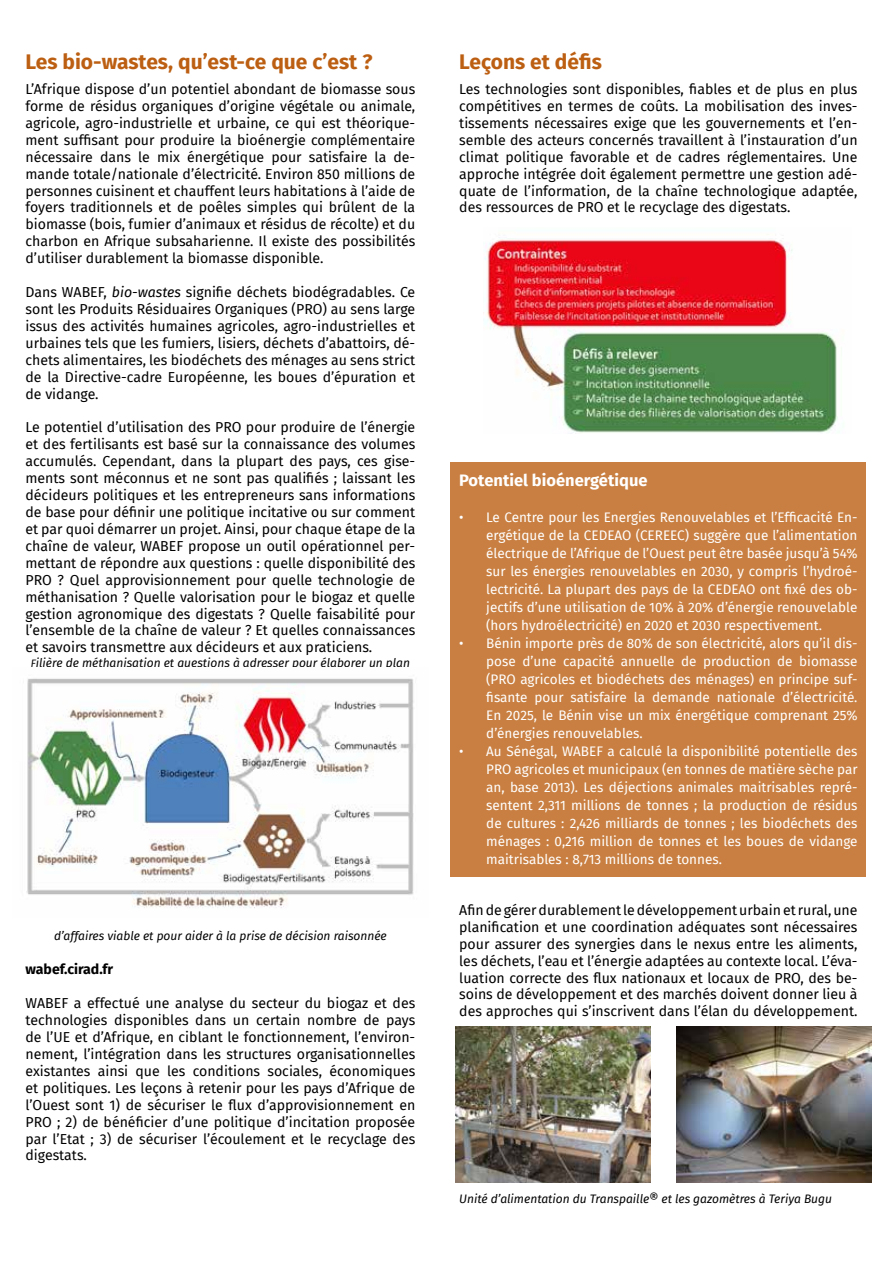
<style>
.page{position:relative;width:893px;height:1263px;background:#fff}
.page>*{position:absolute;margin:0;border:0;box-sizing:border-box;transform-origin:0 0}
.t1{font:700 21px "Fira Sans";color:#bc5f12}
.t2{font:700 16.5px "Fira Sans";color:#fff}
.t3{font:14.1px/17px "Fira Sans";color:#000;text-align:justify}
.t4{font:700 14.1px "Fira Sans";color:#000}
.t5{font:13.5px/18px "Fira Sans";color:#fff;text-align:justify}
.t6{font:italic 12px "Fira Sans";color:#000}
.s1{font-style:italic}
.s2{font-size:10.5px}
.s3{font-style:normal;font-size:14.1px}
</style>
<div class="page">
<div style="left:451px;top:462px;width:415px;height:54px;background:#c97f41"></div>
<div style="left:451px;top:501px;width:415px;height:141px;background:#c97f41"></div>
<div style="left:451px;top:627px;width:415px;height:123px;background:#c97f41"></div>
<div style="left:451px;top:735px;width:415px;height:141px;background:#c97f41"></div>
<img style="left:26px;top:678px;width:388px;height:230px">
<img style="left:483px;top:238px;width:355px;height:196px">
<img style="left:455px;top:1026px;width:196px;height:156px">
<img style="left:676px;top:1026px;width:196px;height:156px">
<h1 class="t1" style="left:26px;top:44px;width:348px">Les bio-wastes, qu’est-ce que c’est ?</h1>
<p class="t3" style="left:26px;top:80px;width:391px">L’Afrique dispose d’un potentiel abondant de biomasse sous forme de résidus organiques d’origine végétale ou animale, agricole, agro-industrielle et urbaine, ce qui est théorique&shy;ment suffisant pour produire la bioénergie complémentaire nécessaire dans le mix énergétique pour satisfaire la de&shy;mande totale/nationale d’électricité. Environ 850 millions de personnes cuisinent et chauffent leurs habitations à l’aide de foyers traditionnels et de poêles simples qui brûlent de la biomasse (bois, fumier d’animaux et résidus de récolte) et du charbon en Afrique subsaharienne. Il existe des possibilités d’utiliser durablement la biomasse disponible.</p>
<p class="t3" style="left:26px;top:283px;width:391px">Dans WABEF, <span class="s1">bio-wastes</span> signifie déchets biodégradables. Ce sont les Produits Résiduaires Organiques (PRO) au sens large issus des activités humaines agricoles, agro-industrielles et urbaines tels que les fumiers, lisiers, déchets d’abattoirs, dé&shy;chets alimentaires, les biodéchets des ménages au sens strict de la Directive-cadre Européenne, les boues d’épuration et de vidange.</p>
<p class="t3" style="left:26px;top:419px;width:391px">Le potentiel d’utilisation des PRO pour produire de l’énergie et des fertilisants est basé sur la connaissance des volumes accumulés. Cependant, dans la plupart des pays, ces gise&shy;ments sont méconnus et ne sont pas qualifiés ; laissant les décideurs politiques et les entrepreneurs sans informations de base pour définir une politique incitative ou sur comment et par quoi démarrer un projet. Ainsi, pour chaque étape de la chaîne de valeur, WABEF propose un outil opérationnel per&shy;mettant de répondre aux questions : quelle disponibilité des PRO ? Quel approvisionnement pour quelle technologie de méthanisation ? Quelle valorisation pour le biogaz et quelle gestion agronomique des digestats ? Quelle faisabilité pour l’ensemble de la chaîne de valeur ? Et quelles connaissances et savoirs transmettre aux décideurs et aux praticiens.</p>
<p class="t6" style="left:31px;top:654px;width:381px"><span class="s2">F</span>ilière de méthanisation et questions à adresser pour élaborer un plan</p>
<p class="t6" style="left:54px;top:927px;width:334px">d’affaires viable et pour aider à la prise de décision raisonnée</p>
<p class="t4" style="left:26px;top:957px;width:89px">wabef.cirad.fr</p>
<p class="t3" style="left:26px;top:994px;width:391px">WABEF a effectué une analyse du secteur du biogaz et des technologies disponibles dans un certain nombre de pays de l’UE et d’Afrique, en ciblant le fonctionnement, l’environ&shy;nement, l’intégration dans les structures organisationnelles existantes ainsi que les conditions sociales, économiques et politiques. Les leçons à retenir pour les pays d’Afrique de l’Ouest sont 1) de sécuriser le flux d’approvisionnement en PRO ; 2) de bénéficier d’une politique d’incitation proposée par l’Etat ; 3) de sécuriser l’écoulement et le recyclage des digestats.</p>
<h1 class="t1" style="left:459px;top:44px;width:144px">Leçons et défis</h1>
<p class="t3" style="left:459px;top:80px;width:400px">Les technologies sont disponibles, fiables et de plus en plus compétitives en termes de coûts. La mobilisation des inves&shy;tissements nécessaires exige que les gouvernements et l’en&shy;semble des acteurs concernés travaillent à l’instauration d’un climat politique favorable et de cadres réglementaires. Une approche intégrée doit également permettre une gestion adé&shy;quate de l’information, de la chaîne technologique adaptée, des ressources de PRO et le recyclage des digestats.</p>
<p class="t2" style="left:459px;top:466px;width:190px">Potentiel bioénergétique</p>
<p class="t5" style="left:486px;top:508px;width:373px;text-indent:-27px">• Le Centre pour les Energies Renouvelables et l’Efficacité En&shy;ergétique de la CEDEAO (CEREEC) suggère que l’alimentation électrique de l’Afrique de l’Ouest peut être basée jusqu’à 54% sur les énergies renouvelables en 2030, y compris l’hydroé&shy;lectricité. La plupart des pays de la CEDEAO ont fixé des ob&shy;jectifs d’une utilisation de 10% à 20% d’énergie renouvelable (hors hydroélectricité) en 2020 et 2030 respectivement.</p>
<p class="t5" style="left:486px;top:634px;width:373px;text-indent:-27px">• Bénin importe près de 80% de son électricité, alors qu’il dis&shy;pose d’une capacité annuelle de production de biomasse (PRO agricoles et biodéchets des ménages) en principe suf&shy;fisante pour satisfaire la demande nationale d’électricité.<br>En 2025, le Bénin vise un mix énergétique comprenant 25% d’énergies renouvelables.</p>
<p class="t5" style="left:486px;top:742px;width:373px;text-indent:-27px">• Au Sénégal, WABEF a calculé la disponibilité potentielle des PRO agricoles et municipaux (en tonnes de matière sèche par an, base 2013). Les déjections animales maitrisables repré&shy;sentent 2,311 millions de tonnes ; la production de résidus de cultures : 2,426 milliards de tonnes ; les biodéchets des ménages : 0,216 million de tonnes et les boues de vidange maitrisables : 8,713 millions de tonnes.</p>
<p class="t3" style="left:459px;top:901px;width:400px">Afin de gérer durablement le développement urbain et rural, une planification et une coordination adéquates sont nécessaires pour assurer des synergies dans le nexus entre les aliments, les déchets, l’eau et l’énergie adaptées au contexte local. L’éva&shy;luation correcte des flux nationaux et locaux de PRO, des be&shy;soins de développement et des marchés doivent donner lieu à des approches qui s’inscrivent dans l’élan du développement.</p>
<p class="t6" style="left:459px;top:1189px;width:374px">Unité d’alimentation du Transpaille<span class="s3">®</span> et les gazomètres à Teriya Bugu</p>
</div>
